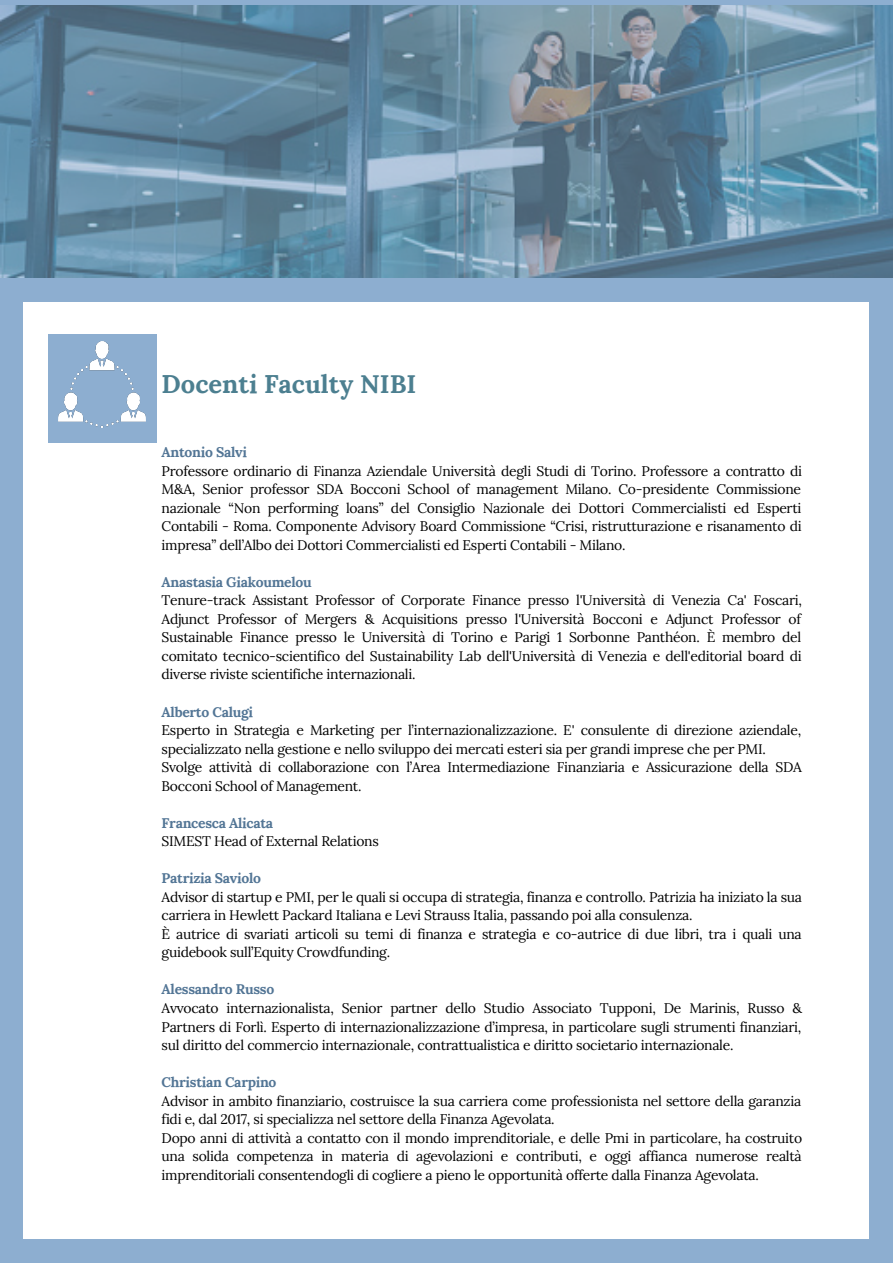
<style>
.page{position:relative;width:893px;height:1264px;background:#fff}
.page>*{position:absolute;margin:0;border:0;box-sizing:border-box;transform-origin:0 0}
.t1{font:700 25.5px "Lora";color:#4c7f90}
.t2{font:13.95px/18.5px "Lora";letter-spacing:-.02em;color:#000}
.t3{font:700 13.95px "Lora";letter-spacing:-.02em;color:#527595}
</style>
<div class="page">
<div style="left:0;top:0;width:892px;height:1262px;background:#8daed0"></div>
<img style="left:0;top:5px;width:892px;height:272px">
<div style="left:24px;top:302px;width:845px;height:658px;background:#fff"></div>
<div style="left:24px;top:940px;width:845px;height:298px;background:#fff"></div>
<div style="left:48px;top:334px;width:108px;height:108px;background:#8daed0"></div>
<img style="left:59px;top:342px;width:86px;height:85px">
<p class="t1" style="left:161px;top:367px;width:256px">Docenti Faculty NIBI</p>
<p class="t3" style="left:161px;top:443px;width:87px">Antonio Salvi</p>
<p class="t2" style="left:161px;top:461px;width:642px;text-align:justify">Professore ordinario di Finanza Aziendale Università degli Studi di Torino. Professore a contratto di M&amp;A, Senior professor SDA Bocconi School of management Milano. Co-presidente Commissione nazionale “Non performing loans” del Consiglio Nazionale dei Dottori Commercialisti ed Esperti Contabili - Roma. Componente Advisory Board Commissione “Crisi, ristrutturazione e risanamento di impresa” dell’Albo dei Dottori Commercialisti ed Esperti Contabili - Milano.</p>
<p class="t3" style="left:161px;top:572px;width:152px">Anastasia Giakoumelou</p>
<p class="t2" style="left:161px;top:591px;width:641px;text-align:justify">Tenure-track Assistant Professor of Corporate Finance presso l'Università di Venezia Ca' Foscari, Adjunct Professor of Mergers &amp; Acquisitions presso l'Università Bocconi e Adjunct Professor of Sustainable Finance presso le Università di Torino e Parigi 1 Sorbonne Panthéon. È membro del comitato tecnico-scientifico del Sustainability Lab dell'Università di Venezia e dell'editorial board di diverse riviste scientifiche internazionali.</p>
<p class="t3" style="left:161px;top:702px;width:93px">Alberto Calugi</p>
<p class="t2" style="left:161px;top:720px;width:641px">Esperto in Strategia e Marketing per l’internazionalizzazione. E' consulente di direzione aziendale, specializzato nella gestione e nello sviluppo dei mercati esteri sia per grandi imprese che per PMI.</p>
<p class="t2" style="left:161px;top:757px;width:641px">Svolge attività di collaborazione con l’Area Intermediazione Finanziaria e Assicurazione della SDA<br>Bocconi School of Management.</p>
<p class="t3" style="left:161px;top:813px;width:113px">Francesca Alicata</p>
<p class="t2" style="left:161px;top:831px;width:219px">SIMEST Head of External Relations</p>
<p class="t3" style="left:161px;top:869px;width:101px">Patrizia Saviolo</p>
<p class="t2" style="left:161px;top:887px;width:642px">Advisor di startup e PMI, per le quali si occupa di strategia, finanza e controllo. Patrizia ha iniziato la sua carriera in Hewlett Packard Italiana e Levi Strauss Italia, passando poi alla consulenza.</p>
<p class="t2" style="left:161px;top:924px;width:641px">È autrice di svariati articoli su temi di finanza e strategia e co-autrice di due libri, tra i quali una guidebook sull’Equity Crowdfunding.</p>
<p class="t3" style="left:161px;top:980px;width:114px">Alessandro Russo</p>
<p class="t2" style="left:161px;top:998px;width:642px;text-align:justify">Avvocato internazionalista, Senior partner dello Studio Associato Tupponi, De Marinis, Russo &amp; Partners di Forlì. Esperto di internazionalizzazione d’impresa, in particolare sugli strumenti finanziari, sul diritto del commercio internazionale, contrattualistica e diritto societario internazionale.</p>
<p class="t3" style="left:161px;top:1073px;width:116px">Christian Carpino</p>
<p class="t2" style="left:161px;top:1091px;width:641px">Advisor in ambito finanziario, costruisce la sua carriera come professionista nel settore della garanzia fidi e, dal 2017, si specializza nel settore della Finanza Agevolata.</p>
<p class="t2" style="left:161px;top:1128px;width:642px;text-align:justify">Dopo anni di attività a contatto con il mondo imprenditoriale, e delle Pmi in particolare, ha costruito una solida competenza in materia di agevolazioni e contributi, e oggi affianca numerose realtà imprenditoriali consentendogli di cogliere a pieno le opportunità offerte dalla Finanza Agevolata.</p>
</div>
